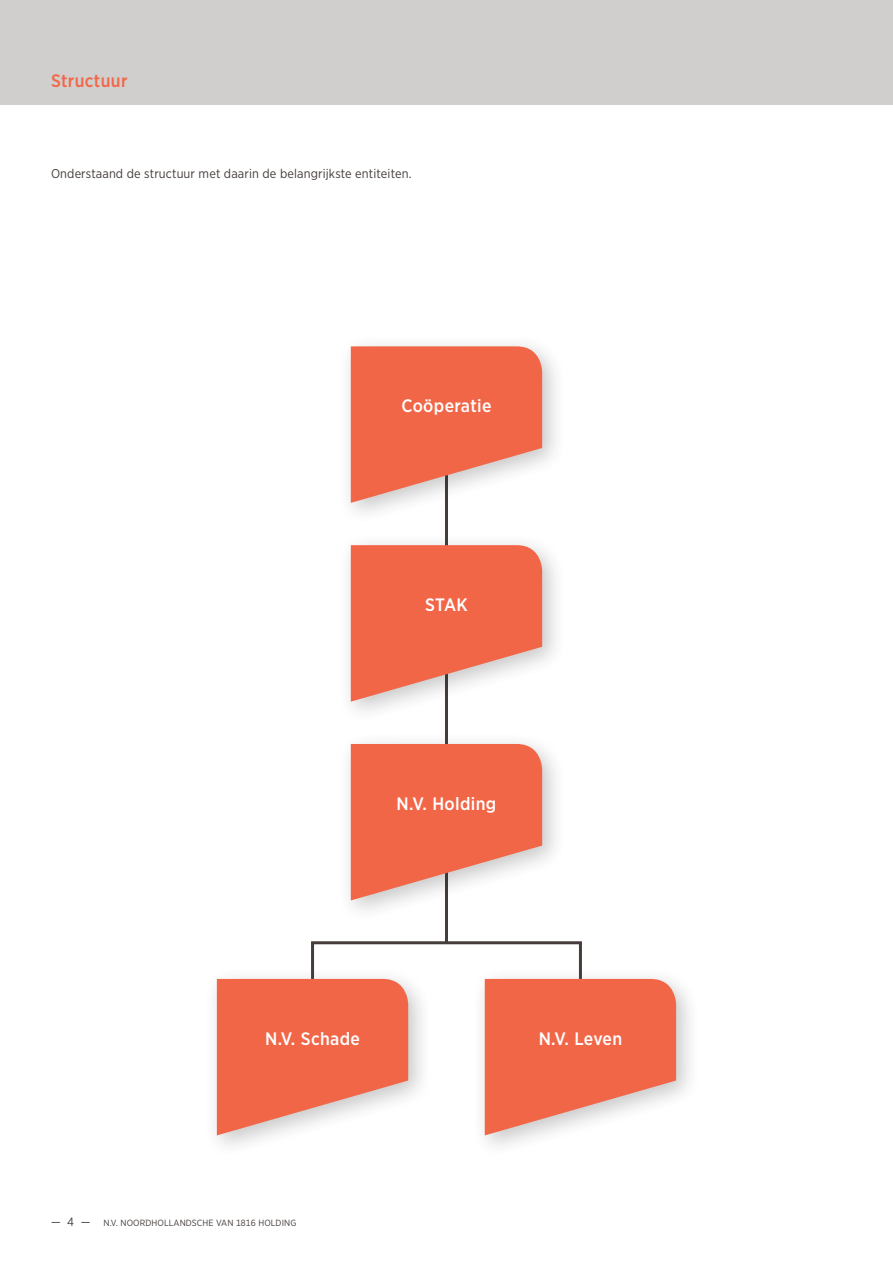
<style>
.page{position:relative;width:893px;height:1263px;background:#fff}
.page>*{position:absolute;margin:0;border:0;box-sizing:border-box;transform-origin:0 0}
.t1{font:500 18px "Gotham Narrow";letter-spacing:.02em;color:#fff}
.t2{font:500 18px "Gotham Narrow";letter-spacing:.02em;color:#f26648}
.t3{font:12.75px "Gotham Narrow";letter-spacing:.01em;color:#443d3a}
.t4{font:9px "Gotham Narrow";letter-spacing:.01em;color:#443d3a}
.s1{font-size:12px}
</style>
<div class="page">
<div style="left:0;top:0;width:893px;height:105px;background:#d0cfce"></div>
<hr style="left:445px;top:473px;width:3px;height:470px;background:#443d3a">
<div style="left:338px;top:334px;width:229px;height:192px;background:#231f20;opacity:.25"></div>
<svg style="left:351px;top:346px;width:191px;height:157px;background:#f17e66"></svg>
<div style="left:338px;top:533px;width:229px;height:192px;background:#231f20;opacity:.25"></div>
<svg style="left:351px;top:545px;width:191px;height:157px;background:#f17e66"></svg>
<div style="left:338px;top:731px;width:229px;height:193px;background:#231f20;opacity:.25"></div>
<svg style="left:351px;top:744px;width:191px;height:156px;background:#f17d65"></svg>
<div style="left:204px;top:966px;width:229px;height:192px;background:#231f20;opacity:.25"></div>
<svg style="left:217px;top:979px;width:191px;height:156px;background:#f17e65"></svg>
<div style="left:472px;top:966px;width:229px;height:192px;background:#231f20;opacity:.25"></div>
<svg style="left:485px;top:979px;width:191px;height:156px;background:#f17e65"></svg>
<div style="left:311px;top:941px;width:271px;height:39px;border:3px solid #443d3a"></div>
<h1 class="t2" style="left:51px;top:69px;width:78px">Structuur</h1>
<p class="t3" style="left:51px;top:165px;width:362px">Onderstaand de structuur met daarin de belangrijkste entiteiten.</p>
<h1 class="t1" style="left:401px;top:395px;width:92px">Coöperatie</h1>
<h1 class="t1" style="left:425px;top:593px;width:44px">STAK</h1>
<h1 class="t1" style="left:397px;top:792px;width:101px">N.V. Holding</h1>
<h1 class="t1" style="left:265px;top:1027px;width:96px">N.V. Schade</h1>
<h1 class="t1" style="left:539px;top:1027px;width:85px">N.V. Leven</h1>
<p class="t4" style="left:51px;top:1217px;width:247px"><span class="s1">— 4 —</span> N.V. NOORDHOLLANDSCHE VAN 1816 HOLDING</p>
</div>
